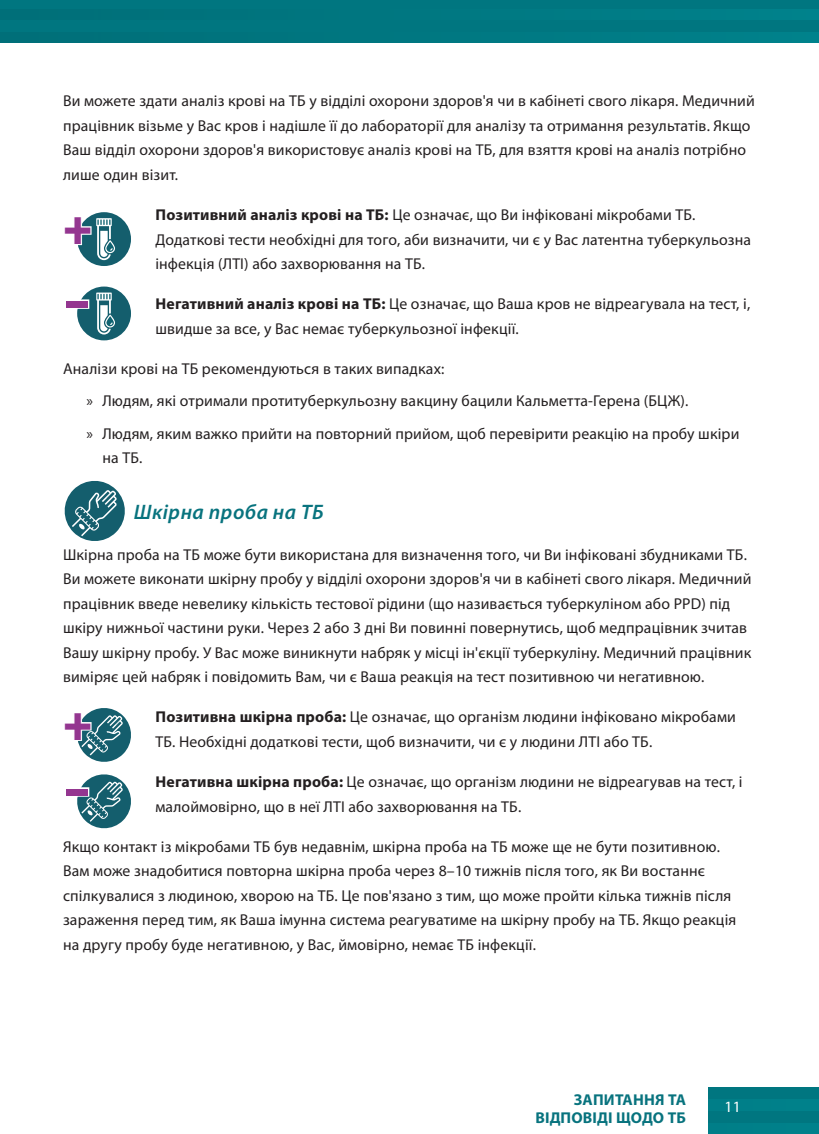
<style>
.page{position:relative;width:819px;height:1134px;background:#fff}
.page>*{position:absolute;margin:0;border:0;box-sizing:border-box;transform-origin:0 0}
.t1{font:46.55px "Museo 900";color:#943690}
.t2{font:46.55px "Museo 900";color:#943690;scale:1.5 1}
.t3{font:italic 600 21px "Myriad Pro";letter-spacing:.025em;color:#08737e}
.t4{font:15.75px/24.5px "Myriad Pro";letter-spacing:.01em;color:#231f20}
.t5{font:700 15.75px/17.5px "Myriad Pro";letter-spacing:.01em;color:#08737e;text-align:right}
.t6{font:15.75px "Myriad Pro";color:#fff}
.s1{font-weight:700}
</style>
<div class="page">
<svg style="left:77px;top:212px;width:54px;height:54px"></svg>
<svg style="left:77px;top:287px;width:54px;height:53px"></svg>
<div style="left:65px;top:299px;width:24px;height:10px;border:2px solid #fff"></div>
<svg style="left:64px;top:481px;width:61px;height:60px"></svg>
<svg style="left:77px;top:708px;width:54px;height:54px"></svg>
<svg style="left:77px;top:774px;width:54px;height:55px"></svg>
<div style="left:65px;top:787px;width:24px;height:10px;border:2px solid #fff"></div>
<div style="left:708px;top:1088px;width:111px;height:35px;background:#007680"></div>
<div style="left:708px;top:1123px;width:111px;height:11px;background:#008089"></div>
<div style="left:708px;top:1100px;width:111px;height:10px;background:#008089"></div>
<div style="left:0;top:0;width:819px;height:32px;background:#007680"></div>
<div style="left:0;top:32px;width:819px;height:11px;background:#007781"></div>
<div style="left:0;top:9px;width:819px;height:10px;background:#007781"></div>
<p class="t4" style="left:63px;top:89px;width:693px">Ви можете здати аналіз крові на ТБ у відділі охорони здоров'я чи в кабінеті свого лікаря. Медичний працівник візьме у Вас кров і надішле її до лабораторії для аналізу та отримання результатів. Якщо Ваш відділ охорони здоров'я використовує аналіз крові на ТБ, для взяття крові на аналіз потрібно лише один візит.</p>
<h1 class="t1" style="left:63px;top:201px;width:31px">+</h1>
<p class="t4" style="left:155px;top:202px;width:597px"><span class="s1">Позитивний аналіз крові на ТБ:</span> Це означає, що Ви інфіковані мікробами ТБ.<br>Додаткові тести необхідні для того, аби визначити, чи є у Вас латентна туберкульозна інфекція (ЛТІ) або захворювання на ТБ.</p>
<h1 class="t2" style="left:62px;top:275px;width:22px">-</h1>
<p class="t4" style="left:155px;top:292px;width:596px"><span class="s1">Негативний аналіз крові на ТБ:</span> Це означає, що Ваша кров не відреагувала на тест, і, швидше за все, у Вас немає туберкульозної інфекції.</p>
<p class="t4" style="left:87px;top:352px;width:654px;line-height:32.4px;text-indent:-24px">Аналізи крові на ТБ рекомендуються в таких випадках:<br>» Людям, які отримали протитуберкульозну вакцину бацили Кальметта-Герена (БЦЖ).<br>» Людям, яким важко прийти на повторний прийом, щоб перевірити реакцію на пробу шкіри</p>
<p class="t4" style="left:102px;top:446px;width:42px">на ТБ.</p>
<h2 class="t3" style="left:134px;top:499px;width:191px">Шкірна проба на ТБ</h2>
<p class="t4" style="left:63px;top:542px;width:690px">Шкірна проба на ТБ може бути використана для визначення того, чи Ви інфіковані збудниками ТБ.<br>Ви можете виконати шкірну пробу у відділі охорони здоров'я чи в кабінеті свого лікаря. Медичний працівник введе невелику кількість тестової рідини (що називається туберкуліном або PPD) під шкіру нижньої частини руки. Через 2 або 3 дні Ви повинні повернутись, щоб медпрацівник зчитав Вашу шкірну пробу. У Вас може виникнути набряк у місці ін'єкції туберкуліну. Медичний працівник виміряє цей набряк і повідомить Вам, чи є Ваша реакція на тест позитивною чи негативною.</p>
<h1 class="t1" style="left:63px;top:697px;width:31px">+</h1>
<p class="t4" style="left:155px;top:705px;width:582px"><span class="s1">Позитивна шкірна проба:</span> Це означає, що організм людини інфіковано мікробами<br>ТБ. Необхідні додаткові тести, щоб визначити, чи є у людини ЛТІ або ТБ.</p>
<h1 class="t2" style="left:62px;top:763px;width:22px">-</h1>
<p class="t4" style="left:155px;top:769px;width:589px"><span class="s1">Негативна шкірна проба:</span> Це означає, що організм людини не відреагував на тест, і малоймовірно, що в неї ЛТІ або захворювання на ТБ.</p>
<p class="t4" style="left:63px;top:834px;width:675px">Якщо контакт із мікробами ТБ був недавнім, шкірна проба на ТБ може ще не бути позитивною.<br>Вам може знадобитися повторна шкірна проба через 8–10 тижнів після того, як Ви востаннє спілкувалися з людиною, хворою на ТБ. Це пов'язано з тим, що може пройти кілька тижнів після зараження перед тим, як Ваша імунна система реагуватиме на шкірну пробу на ТБ. Якщо реакція на другу пробу буде негативною, у Вас, ймовірно, немає ТБ інфекції.</p>
<p class="t5" style="left:535px;top:1091px;width:152px">ЗАПИТАННЯ ТА<br>ВІДПОВІДІ ЩОДО ТБ</p>
<p class="t6" style="left:724px;top:1097px;width:18px">11</p>
</div>
